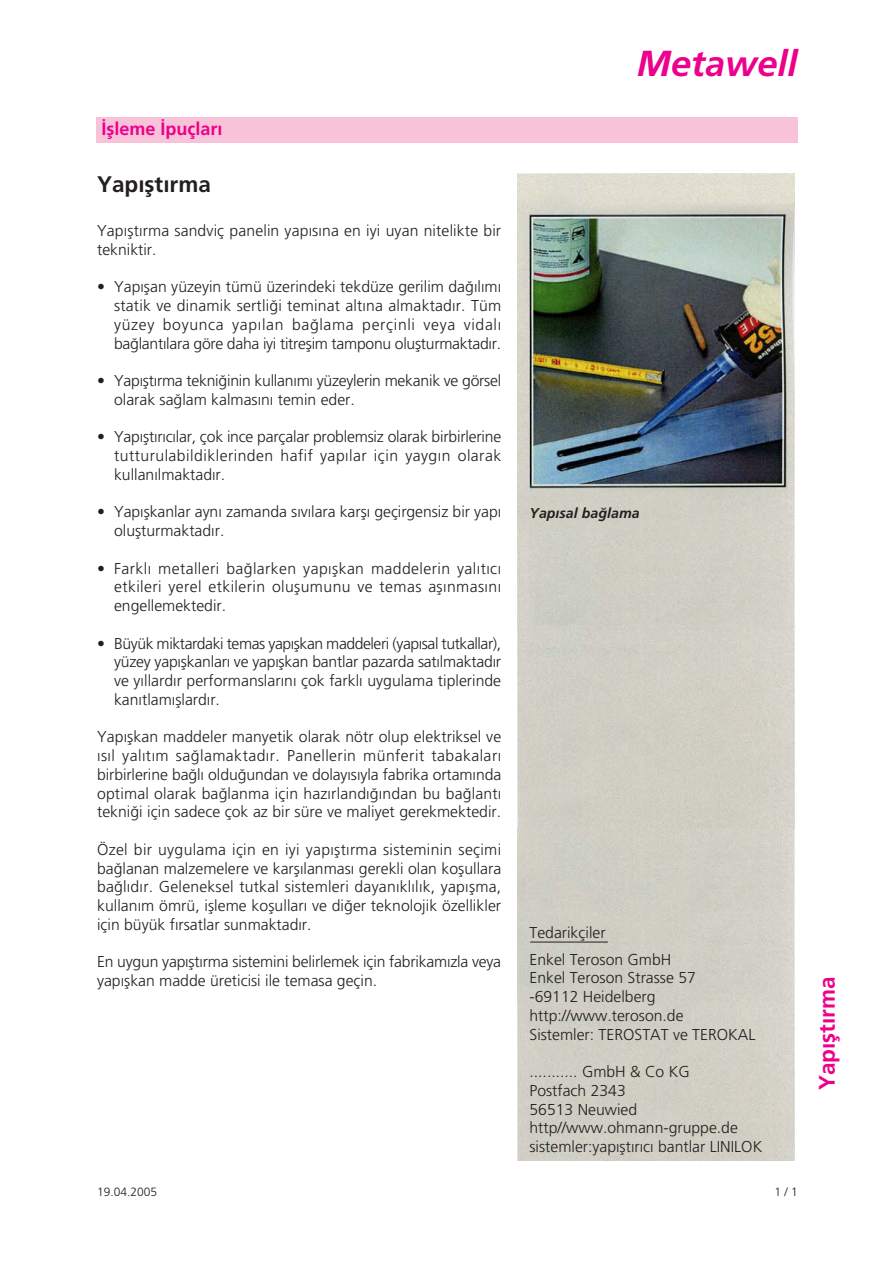
<style>
.page{position:relative;width:893px;height:1263px;background:#fff}
.page>*{position:absolute;margin:0;border:0;box-sizing:border-box;transform-origin:0 0}
.t1{font:italic 700 36.15px "Frutiger";color:#ec008c}
.t2{font:700 22.5px "Frutiger";color:#231f20}
.t3{font:700 22.5px "Frutiger";color:#ec008c}
.t4{font:700 18px "Frutiger";color:#ec008c}
.t5{font:300 15.75px/18.8px "Frutiger";color:#231f20}
.t6{font:italic 700 14.25px "Frutiger";color:#231f20}
.t7{font:300 12px "Frutiger";color:#231f20}
</style>
<div class="page">
<img style="left:517px;top:174px;width:277px;height:987px">
<div style="left:96px;top:117px;width:701px;height:26px;background:#f8c2d9"></div>
<hr style="left:530px;top:942px;width:78px;height:1px;background:#231f20">
<p class="t4" style="left:101px;top:121px;width:123px">‹flleme ‹puçlar›</p>
<h2 class="t2" style="left:97px;top:175px;width:115px">Yap›flt›rma</h2>
<p class="t5" style="left:97px;top:222px;width:405px">Yap›flt›rma sandviç panelin yap›s›na en iyi uyan nitelikte bir tekniktir.</p>
<p class="t5" style="left:114px;top:279px;width:388px;text-align:justify;text-indent:-17px">• Yap›flan yüzeyin tümü üzerindeki tekdüze gerilim da¤›l›m› statik ve dinamik sertli¤i teminat alt›na almaktad›r. Tüm yüzey boyunca yap›lan ba¤lama perçinli veya vidal› ba¤lant›lara göre daha iyi titreflim tamponu oluflturmaktad›r.</p>
<p class="t5" style="left:114px;top:372px;width:388px;text-indent:-17px">• Yap›flt›rma tekni¤inin kullan›m› yüzeylerin mekanik ve görsel olarak sa¤lam kalmas›n› temin eder.</p>
<p class="t5" style="left:114px;top:429px;width:388px;text-align:justify;text-indent:-17px">• Yap›flt›r›c›lar, çok ince parçalar problemsiz olarak birbirlerine tutturulabildiklerinden hafif yap›lar için yayg›n olarak kullan›lmaktad›r.</p>
<p class="t5" style="left:114px;top:504px;width:388px;text-indent:-17px">• Yap›flkanlar ayn› zamanda s›v›lara karfl› geçirgensiz bir yap› oluflturmaktad›r.</p>
<p class="t5" style="left:114px;top:560px;width:388px;text-align:justify;text-indent:-17px">• Farkl› metalleri ba¤larken yap›flkan maddelerin yal›t›c› etkileri yerel etkilerin oluflumunu ve temas afl›nmas›n› engellemektedir.</p>
<p class="t5" style="left:114px;top:635px;width:388px;text-align:justify;text-indent:-17px">• Büyük miktardaki temas yap›flkan maddeleri (yap›sal tutkallar), yüzey yap›flkanlar› ve yap›flkan bantlar pazarda sat›lmaktad›r ve y›llard›r performanslar›n› çok farkl› uygulama tiplerinde kan›tlam›fllard›r.</p>
<p class="t5" style="left:97px;top:729px;width:405px;text-align:justify">Yap›flkan maddeler manyetik olarak nötr olup elektriksel ve ›s›l yal›t›m sa¤lamaktad›r. Panellerin münferit tabakalar› birbirlerine ba¤l› oldu¤undan ve dolay›s›yla fabrika ortam›nda optimal olarak ba¤lanma için haz›rland›¤›ndan bu ba¤lant› tekni¤i için sadece çok az bir süre ve maliyet gerekmektedir.</p>
<p class="t5" style="left:97px;top:841px;width:405px;text-align:justify">Özel bir uygulama için en iyi yap›flt›rma sisteminin seçimi ba¤lanan malzemelere ve karfl›lanmas› gerekli olan koflullara ba¤l›d›r. Geleneksel tutkal sistemleri dayan›kl›l›k, yap›flma, kullan›m ömrü, iflleme koflullar› ve di¤er teknolojik özellikler için büyük f›rsatlar sunmaktad›r.</p>
<p class="t5" style="left:97px;top:954px;width:405px">En uygun yap›flt›rma sistemini belirlemek için fabrikam›zla veya yap›flkan madde üreticisi ile temasa geçin.</p>
<h1 class="t1" style="left:637px;top:49px;width:162px">Metawell</h1>
<p class="t6" style="left:529px;top:507px;width:112px">Yap›sal ba¤lama</p>
<p class="t5" style="left:529px;top:920px;width:143px;line-height:27px">Tedarikçiler<br>Enkel Teroson GmbH</p>
<p class="t5" style="left:529px;top:970px;width:227px">Enkel Teroson Strasse 57<br>-69112 Heidelberg http://www.teroson.de<br>Sistemler: TEROSTAT ve TEROKAL</p>
<p class="t5" style="left:529px;top:1064px;width:234px">........... GmbH &amp; Co KG<br>Postfach 2343<br>56513 Neuwied http//www.ohmann-gruppe.de sistemler:yap›flt›r›c› bantlar LINILOK</p>
<p class="t7" style="left:97px;top:1187px;width:62px">19.04.2005</p>
<p class="t7" style="left:774px;top:1187px;width:25px">1 / 1</p>
<h2 class="t3" style="left:817px;top:1090px;width:115px;rotate:-90deg">Yap›flt›rma</h2>
</div>
